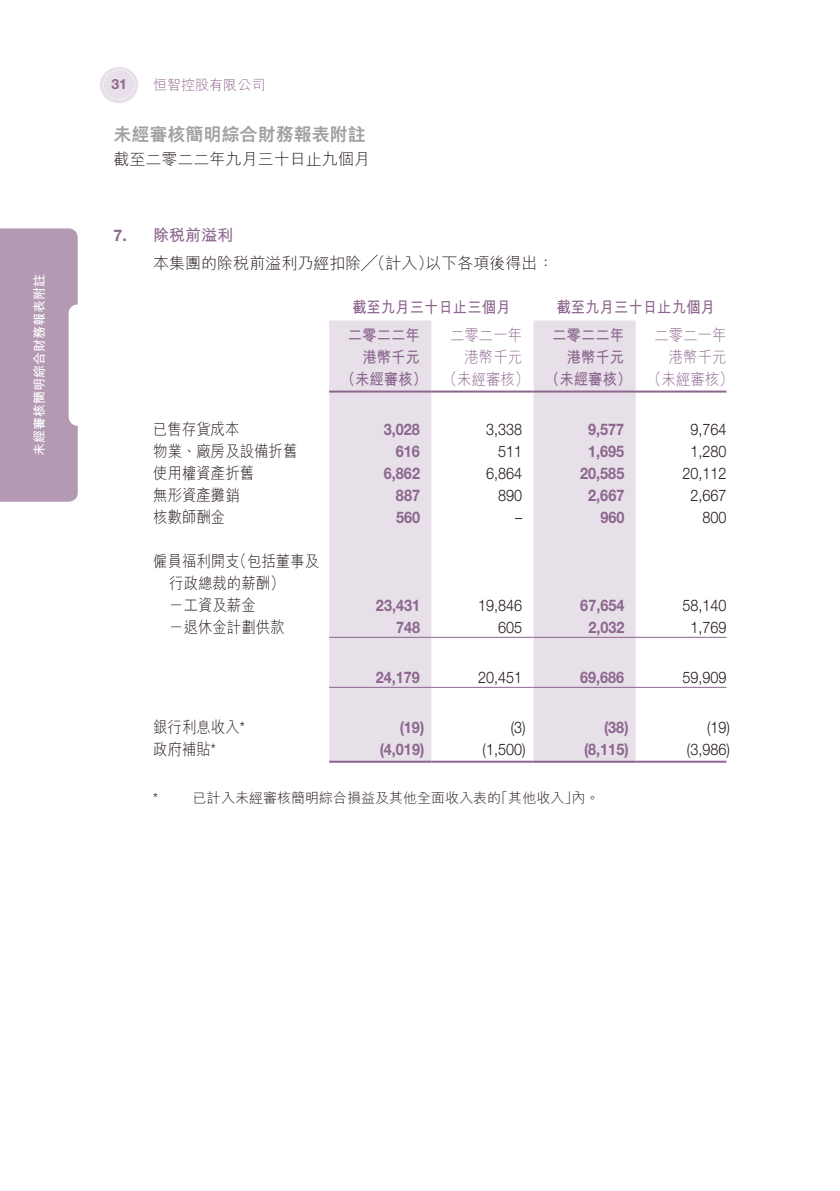
<style>
.page{position:relative;width:840px;height:1191px;background:#fff}
.page>*{position:absolute;margin:0;border:0;box-sizing:border-box;transform-origin:0 0}
.t1{font:800 18px "M Hei HK";color:#a0a0a1}
.t2{font:700 16px "Helvetica Neue LT Std";color:#8c668e;scale:.9 1}
.t3{font:300 16px "Helvetica Neue LT Std";color:#231916;scale:.9 1}
.t4{font:300 16px/22px "M Hei HK";color:#231916;scale:.9 1}
.t5{font:700 16px/22px "M Hei HK";color:#8c668e;scale:.9 1}
.t6{font:300 16px "M Hei HK";color:#231916}
.t7{font:300 16px "M Hei HK";color:#8c668e;scale:.9 1}
.t8{font:700 16px "M Hei HK";color:#8c668e}
.t9{font:700 16px "Helvetica Neue LT Std";color:#8c668e}
.t10{font:300 14px "M Hei HK";color:#231916}
.t11{font:300 14px "M Hei HK";color:#8c668e}
.t12{font:700 14px "Helvetica Neue LT Std";color:#8c668e}
.t13{font:300 14px "Helvetica Neue LT Std";color:#231916}
.t14{font:700 13px "M Hei HK";color:#fff}
.s1{font-weight:300}
.s2{font-family:"Helvetica Neue LT Std"}
</style>
<div class="page">
<svg style="left:0;top:228px;width:78px;height:274px;background:#b79eb6"></svg>
<svg style="left:100px;top:67px;width:39px;height:36px"></svg>
<svg style="left:329px;top:320px;width:306px;height:440px;fill:#e7e0e9"></svg>
<hr style="left:329px;top:390px;width:102px;height:2px;background:#8c668e">
<hr style="left:431px;top:390px;width:102px;height:2px;background:#8c668e">
<hr style="left:533px;top:390px;width:102px;height:2px;background:#8c668e">
<hr style="left:635px;top:390px;width:91px;height:2px;background:#8c668e">
<hr style="left:329px;top:637px;width:102px;height:1px;background:#8c668e">
<hr style="left:431px;top:637px;width:102px;height:1px;background:#8c668e">
<hr style="left:533px;top:637px;width:102px;height:1px;background:#8c668e">
<hr style="left:635px;top:637px;width:91px;height:1px;background:#8c668e">
<hr style="left:329px;top:687px;width:102px;height:1px;background:#8c668e">
<hr style="left:431px;top:687px;width:102px;height:1px;background:#8c668e">
<hr style="left:533px;top:687px;width:102px;height:1px;background:#8c668e">
<hr style="left:635px;top:687px;width:91px;height:1px;background:#8c668e">
<hr style="left:329px;top:760px;width:102px;height:2px;background:#8c668e">
<hr style="left:431px;top:760px;width:102px;height:2px;background:#8c668e">
<hr style="left:533px;top:760px;width:102px;height:2px;background:#8c668e">
<hr style="left:635px;top:760px;width:91px;height:2px;background:#8c668e">
<p class="t14" style="left:30px;top:456px;width:183px;rotate:-90deg">未經審核簡明綜合財務報表附註</p>
<p class="t11" style="left:153px;top:78px;width:113px">恒智控股有限公司</p>
<p class="t12" style="left:111px;top:76px;width:17px">31</p>
<p class="t1" style="left:113px;top:125px;width:253px">未經審核簡明綜合財務報表附註</p>
<p class="t6" style="left:113px;top:151px;width:257px">截至二零二二年九月三十日止九個月</p>
<p class="t9" style="left:113px;top:225px;width:15px">7.</p>
<p class="t8" style="left:153px;top:224px;width:81px">除稅前溢利</p>
<p class="t6" style="left:153px;top:255px;width:281px">本集團的除稅前溢利乃經扣除╱（計入）</p>
<p class="t6" style="left:425px;top:255px;width:129px">以下各項後得出：</p>
<p class="t5" style="left:352px;top:294px;width:177px">截至九月三十日止三個月</p>
<p class="t5" style="left:556px;top:294px;width:177px">截至九月三十日止九個月</p>
<p class="t5" style="left:348px;top:322px;width:81px">二零二二年</p>
<p class="t7" style="left:450px;top:326px;width:81px">二零二一年</p>
<p class="t5" style="left:552px;top:322px;width:81px">二零二二年</p>
<p class="t7" style="left:654px;top:326px;width:81px">二零二一年</p>
<p class="t4" style="left:153px;top:417px;width:97px">已售存貨成本</p>
<p class="t7" style="left:464px;top:348px;width:66px">港幣千元</p>
<p class="t7" style="left:668px;top:348px;width:65px">港幣千元</p>
<p class="t5" style="left:340px;top:344px;width:438px;text-indent:22px">港幣千元<br>（未經審核） <span class="s1">（未經審核）</span> （未經審核） <span class="s1">（未經審核(</span></p>
<p class="t3" style="left:690px;top:419px;width:42px">9,764</p>
<p class="t5" style="left:566px;top:344px;width:65px">港幣千元</p>
<p class="t2" style="left:383px;top:419px;width:42px">3,028</p>
<p class="t2" style="left:588px;top:419px;width:42px">9,577</p>
<p class="t3" style="left:486px;top:419px;width:42px">3,338</p>
<p class="t4" style="left:153px;top:439px;width:161px">物業、廠房及設備折舊</p>
<p class="t2" style="left:396px;top:441px;width:28px">616</p>
<p class="t3" style="left:498px;top:441px;width:28px">511</p>
<p class="t2" style="left:588px;top:441px;width:42px">1,695</p>
<p class="t3" style="left:690px;top:441px;width:42px">1,280</p>
<p class="t4" style="left:153px;top:461px;width:113px">使用權資產折舊</p>
<p class="t2" style="left:384px;top:463px;width:42px">6,862</p>
<p class="t3" style="left:486px;top:463px;width:42px">6,864</p>
<p class="t2" style="left:580px;top:463px;width:50px">20,585</p>
<p class="t3" style="left:682px;top:463px;width:50px">20,112</p>
<p class="t4" style="left:153px;top:483px;width:97px">無形資產攤銷</p>
<p class="t2" style="left:396px;top:485px;width:28px">887</p>
<p class="t3" style="left:498px;top:485px;width:28px">890</p>
<p class="t2" style="left:588px;top:485px;width:42px">2,667</p>
<p class="t3" style="left:690px;top:485px;width:42px">2,667</p>
<p class="t4" style="left:153px;top:505px;width:82px">核數師酬金</p>
<p class="t2" style="left:396px;top:507px;width:28px">560</p>
<p class="t3" style="left:514px;top:507px;width:9px">–</p>
<p class="t2" style="left:600px;top:507px;width:28px">960</p>
<p class="t3" style="left:702px;top:507px;width:28px">800</p>
<p class="t4" style="left:232px;top:549px;width:98px">（包括董事及</p>
<p class="t4" style="left:169px;top:549px;width:130px;text-indent:-16px">僱員福利開支<br>行政總裁的薪酬(</p>
<p class="t4" style="left:169px;top:593px;width:97px">－工資及薪金</p>
<p class="t2" style="left:376px;top:595px;width:50px">23,431</p>
<p class="t3" style="left:478px;top:595px;width:50px">19,846</p>
<p class="t2" style="left:580px;top:595px;width:50px">67,654</p>
<p class="t3" style="left:682px;top:595px;width:50px">58,140</p>
<p class="t4" style="left:169px;top:615px;width:129px">－退休金計劃供款</p>
<p class="t2" style="left:396px;top:617px;width:28px">748</p>
<p class="t3" style="left:498px;top:617px;width:28px">605</p>
<p class="t2" style="left:588px;top:617px;width:42px">2,032</p>
<p class="t3" style="left:690px;top:617px;width:42px">1,769</p>
<p class="t2" style="left:375px;top:667px;width:50px">24,179</p>
<p class="t3" style="left:478px;top:667px;width:50px">20,451</p>
<p class="t2" style="left:580px;top:667px;width:50px">69,686</p>
<p class="t3" style="left:682px;top:667px;width:50px">59,909</p>
<p class="t4" style="left:153px;top:715px;width:103px">銀行利息收入<span class="s2">*</span></p>
<p class="t2" style="left:399px;top:717px;width:29px">)19(</p>
<p class="t3" style="left:510px;top:717px;width:18px">(3)</p>
<p class="t2" style="left:603px;top:717px;width:29px">)38(</p>
<p class="t3" style="left:706px;top:717px;width:27px">)19(</p>
<p class="t4" style="left:153px;top:737px;width:71px">政府補貼<span class="s2">*</span></p>
<p class="t2" style="left:379px;top:739px;width:51px">)4,019(</p>
<p class="t3" style="left:482px;top:739px;width:49px">)1,500(</p>
<p class="t2" style="left:583px;top:739px;width:51px">)8,115(</p>
<p class="t3" style="left:686px;top:739px;width:49px">)3,986(</p>
<p class="t13" style="left:153px;top:789px;width:6px">*</p>
<p class="t10" style="left:193px;top:790px;width:309px">已計入未經審核簡明綜合損益及其他全面收入表的</p>
<p class="t10" style="left:494px;top:790px;width:106px">「其他收入內」。</p>
</div>
